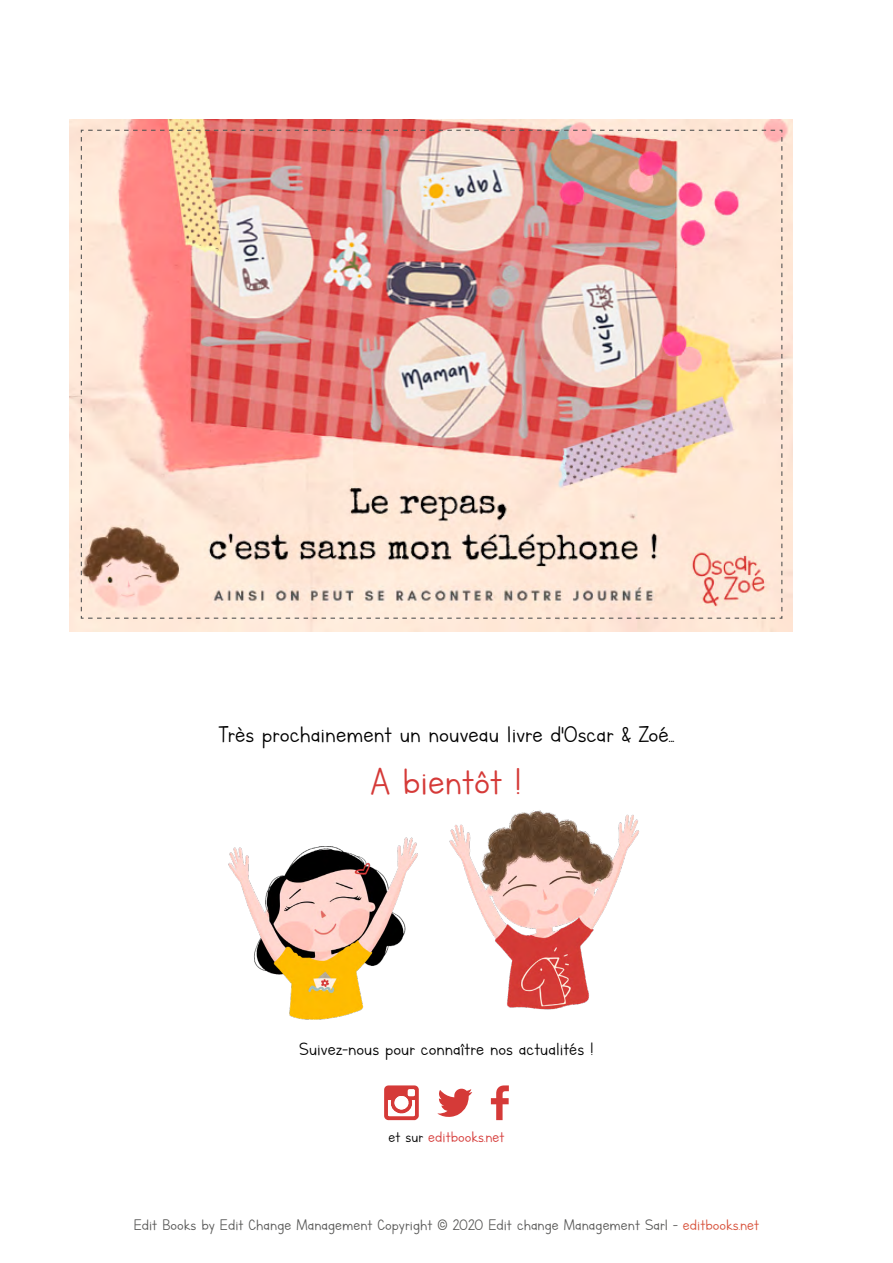
<style>
.page{position:relative;width:893px;height:1263px;background:#fff}
.page>*{position:absolute;margin:0;border:0;box-sizing:border-box;transform-origin:0 0}
.t1{font:43.5px "Lettersfor Learners";color:#d53a38}
.t2{font:27px "Lettersfor Learners";color:#000}
.t3{font:21px "Lettersfor Learners";color:#000}
.t4{font:18px "Lettersfor Learners";color:#575756}
.t5{font:18px "Lettersfor Learners";color:#d53a38}
.s1{color:#000}
.s2{color:#d74f38}
</style>
<div class="page">
<img style="left:70px;top:119px;width:722px;height:513px">
<img style="left:80px;top:129px;width:703px;height:490px">
<img style="left:228px;top:810px;width:411px;height:283px">
<svg style="left:384px;top:1085px;width:35px;height:35px"></svg>
<svg style="left:438px;top:1087px;width:34px;height:30px"></svg>
<svg style="left:491px;top:1085px;width:18px;height:35px"></svg>
<h2 class="t2" style="left:218px;top:720px;width:457px">Très prochainement un nouveau livre d'Oscar &amp; Zoé..</h2>
<h1 class="t1" style="left:371px;top:759px;width:152px">A bientôt !</h1>
<p class="t3" style="left:299px;top:1038px;width:296px">Suivez-nous pour connaître nos actualités !</p>
<p class="t5" style="left:388px;top:1127px;width:118px"><span class="s1">et sur</span> editbooks.net</p>
<p class="t4" style="left:134px;top:1215px;width:627px">Edit Books by Edit Change Management Copyright © 2020 Edit change Management Sarl - <span class="s2">editbooks.net</span></p>
</div>
